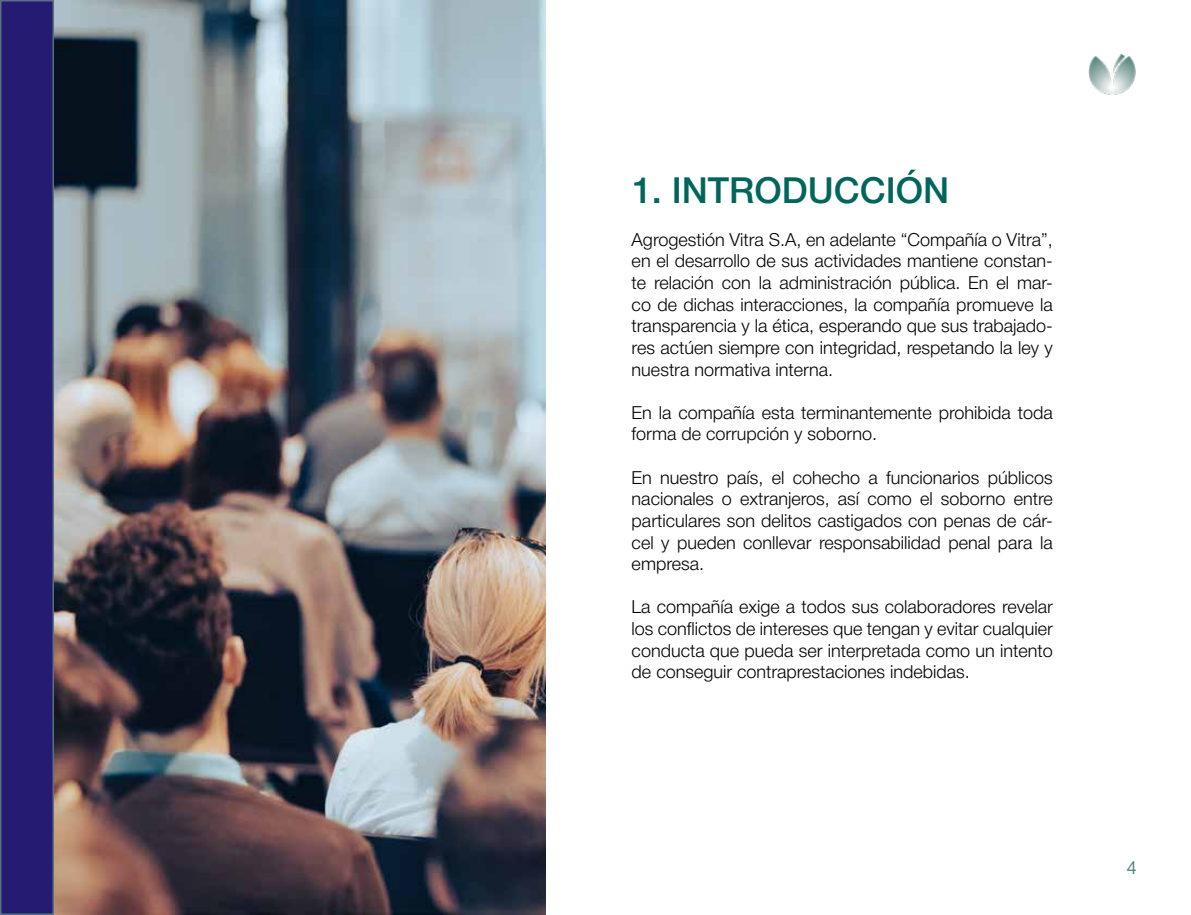
<style>
.page{position:relative;width:1191px;height:915px;background:#fff}
.page>*{position:absolute;margin:0;border:0;box-sizing:border-box;transform-origin:0 0}
.t1{font:500 36px "Helvetica Neue";color:#00665c}
.t2{font:300 18px/21.6px "Helvetica Neue";color:#000;text-align:justify}
.t3{font:18px "Helvetica Neue";color:#4f8780}
</style>
<div class="page">
<div style="left:0;top:0;width:54px;height:914px;background:#251b72;border:2px solid #5a6f80"></div>
<img style="left:1088px;top:54px;width:48px;height:41px">
<img style="left:54px;top:0;width:491px;height:914px">
<h1 class="t1" style="left:631px;top:161px;width:319px">1. INTRODUCCIÓN</h1>
<p class="t2" style="left:631px;top:227px;width:422px">Agrogestión Vitra S.A, en adelante “Compañía o Vitra”, en el desarrollo de sus actividades mantiene constan&shy;te relación con la administración pública. En el mar&shy;co de dichas interacciones, la compañía promueve la transparencia y la ética, esperando que sus trabajado&shy;res actúen siempre con integridad, respetando la ley y nuestra normativa interna.</p>
<p class="t2" style="left:631px;top:400px;width:422px">En la compañía esta terminantemente prohibida toda forma de corrupción y soborno.</p>
<p class="t2" style="left:631px;top:465px;width:422px">En nuestro país, el cohecho a funcionarios públicos nacionales o extranjeros, así como el soborno entre particulares son delitos castigados con penas de cár&shy;cel y pueden conllevar responsabilidad penal para la empresa.</p>
<p class="t2" style="left:631px;top:594px;width:422px">La compañía exige a todos sus colaboradores revelar los conflictos de intereses que tengan y evitar cualquier conducta que pueda ser interpretada como un intento de conseguir contraprestaciones indebidas.</p>
<p class="t3" style="left:1127px;top:854px;width:12px">4</p>
</div>
